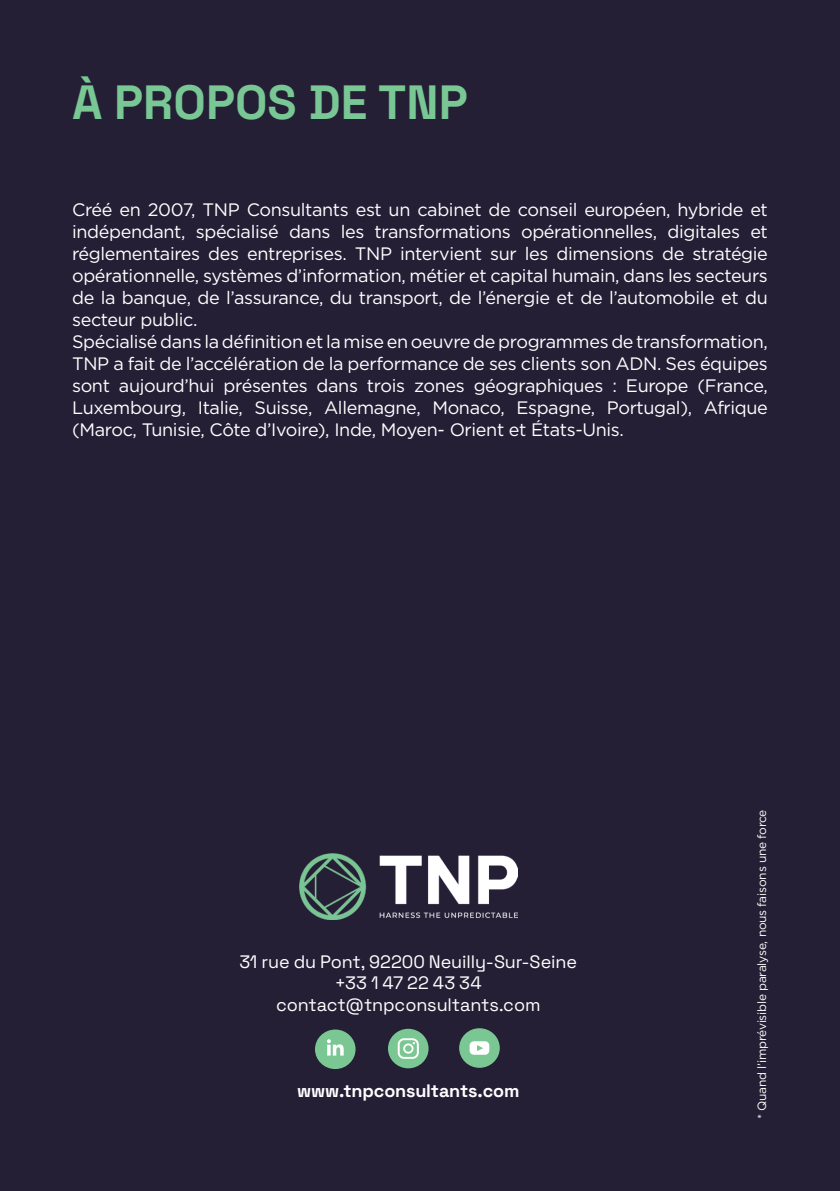
<style>
.page{position:relative;width:840px;height:1191px;background:#fff}
.page>*{position:absolute;margin:0;border:0;box-sizing:border-box;transform-origin:0 0}
.t1{font:700 48px "Space Grotesk";color:#78c794}
.t2{font:18px/22px "Gotham";letter-spacing:-.02em;color:#fff}
.t3{font:18px/21.6px "Space Grotesk";letter-spacing:-.005em;color:#fff;text-align:center}
.t4{font:700 18px "Space Grotesk";letter-spacing:-.01em;color:#fff}
.t5{font:12px "Gotham";letter-spacing:-.02em;color:#fff}
</style>
<div class="page">
<div style="left:0;top:0;width:839px;height:1191px;background:#241f35"></div>
<img style="left:299px;top:853px;width:218px;height:67px">
<div style="left:388px;top:1028px;width:40px;height:40px;background:#7ac793;border-radius:50%"></div>
<svg style="left:397px;top:1038px;width:21px;height:20px"></svg>
<div style="left:315px;top:1029px;width:40px;height:40px;background:#7ac793;border-radius:50%"></div>
<svg style="left:327px;top:1039px;width:16px;height:16px"></svg>
<div style="left:459px;top:1028px;width:40px;height:39px;background:#7ac793;border-radius:50%"></div>
<svg style="left:469px;top:1041px;width:20px;height:13px"></svg>
<h1 class="t1" style="left:72px;top:65px;width:397px">À PROPOS DE TNP</h1>
<p class="t2" style="left:72px;top:198px;width:697px">Créé en 2007, TNP Consultants est un cabinet de conseil européen, hybride et indépendant, spécialisé dans les transformations opérationnelles, digitales et réglementaires des entreprises. TNP intervient sur les dimensions de stratégie opérationnelle, systèmes d’information, métier et capital humain, dans les secteurs de la banque, de l’assurance, du transport, de l’énergie et de l’automobile et du secteur public.<br>Spécialisé dans la définition et la mise en oeuvre de programmes de transformation, TNP a fait de l’accélération de la performance de ses clients son ADN. Ses équipes sont aujourd’hui présentes dans trois zones géographiques : Europe (France, Luxembourg, Italie, Suisse, Allemagne, Monaco, Espagne, Portugal), Afrique (Maroc, Tunisie, Côte d’Ivoire), Inde, Moyen- Orient et États-Unis.</p>
<p class="t3" style="left:239px;top:949px;width:339px">31 rue du Pont, 92200 Neuilly-Sur-Seine +33 1 47 22 43 34 contact@tnpconsultants.com</p>
<p class="t4" style="left:297px;top:1077px;width:224px">www.tnpconsultants.com</p>
<p class="t5" style="left:754px;top:1119px;width:311px;rotate:-90deg">* Quand l’imprévisible paralyse, nous faisons une force</p>
</div>
